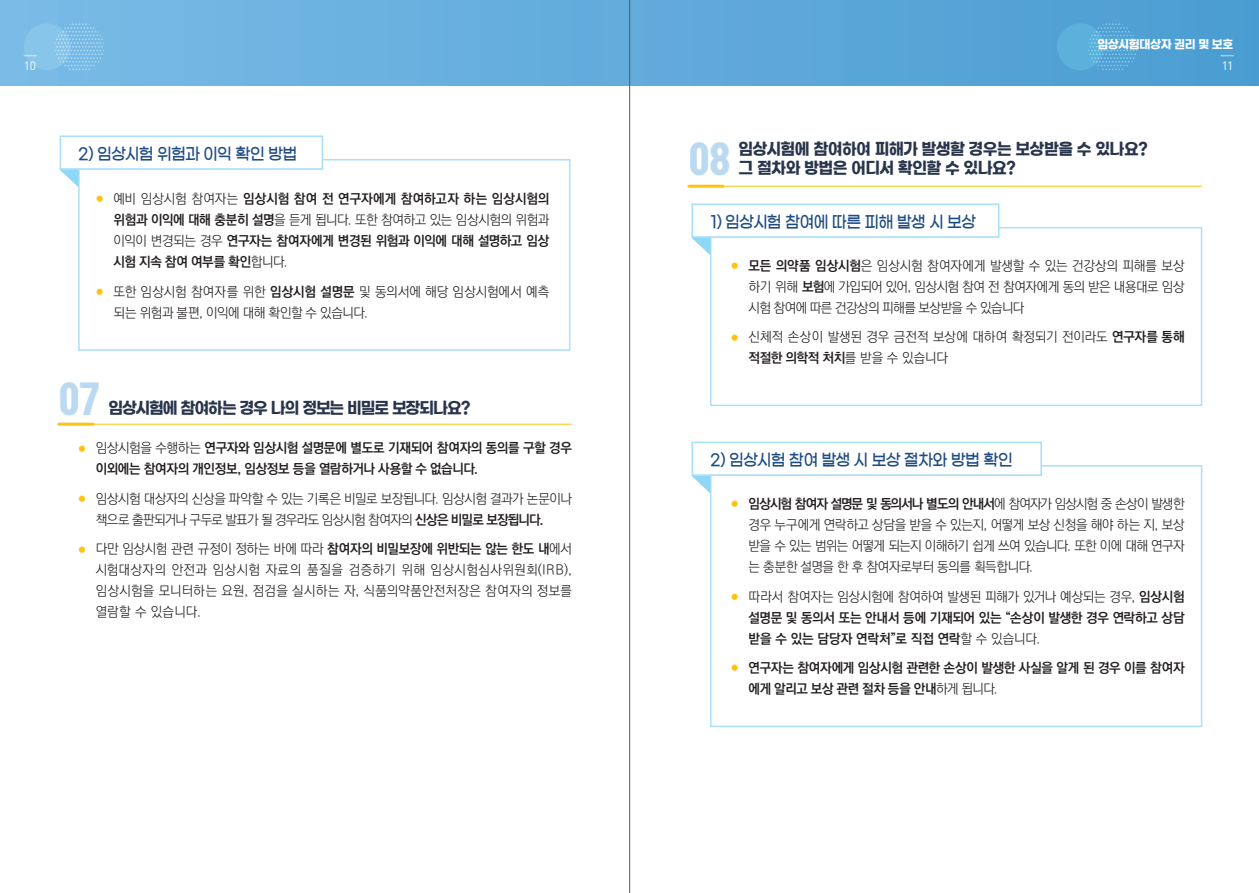
<style>
.page{position:relative;width:1259px;height:893px;background:#fff}
.page>*{position:absolute;margin:0;border:0;box-sizing:border-box;transform-origin:0 0}
.t1{font:37.5px "Tmon Monsori OTF Black";color:#bbdaf2;scale:.9 1}
.t2{font:16.5px "Gmarket Sans TTF Medium";letter-spacing:-.055em;color:#1f4c84;scale:.93 1}
.t3{font:16.5px "Gmarket Sans TTF Bold";letter-spacing:-.04em;color:#29354c;scale:.93 1}
.t4{font:16.5px "Gmarket Sans TTF Bold";letter-spacing:-.07em;color:#29354c;scale:.93 1}
.t5{font:300 13.5px/21px "Ko Pub World Dotum";letter-spacing:-.02em;color:#231f20;text-align:justify}
.t6{font:700 13.5px/21px "Ko Pub World Dotum";letter-spacing:-.02em;color:#231f20}
.t7{font:300 13.5px/21px "Ko Pub World Dotum";color:#231f20}
.t8{font:12px "Gmarket Sans TTF Bold";letter-spacing:-.035em;color:#fff;scale:.95 1}
.t9{font:12px "DIN Pro";color:#fff}
.s1{font-weight:300;font-size:7.5px;color:#fec210}
.s2{font-weight:300}
.s3{font-size:7.5px;color:#fec210}
.s4{font-weight:700}
</style>
<div class="page">
<div style="left:0;top:0;width:1259px;height:85px;background:linear-gradient(to right,#7abbe7,#4b9cd1)"></div>
<svg style="left:1221px;top:55px;width:12px;height:1px"></svg>
<div style="left:1057px;top:23px;width:46px;height:47px;background:#5cb0dc;border-radius:50%"></div>
<svg style="left:1088px;top:23px;width:49px;height:47px"></svg>
<div style="left:24px;top:23px;width:47px;height:47px;background:#88c5eb;border-radius:50%"></div>
<svg style="left:55px;top:23px;width:49px;height:47px"></svg>
<svg style="left:24px;top:55px;width:12px;height:1px"></svg>
<hr style="left:58px;top:424px;width:514px;height:1px;background:#fec210">
<hr style="left:59px;top:423px;width:34px;height:3px;background:#fec210">
<div style="left:78px;top:159px;width:492px;height:192px;border:2px solid #aae0f9"></div>
<svg style="left:60px;top:170px;width:19px;height:17px"></svg>
<div style="left:60px;top:135px;width:263px;height:35px;background:#fff;border:2px solid #aae0f9"></div>
<hr style="left:688px;top:186px;width:513px;height:1px;background:#fec210">
<hr style="left:689px;top:185px;width:34px;height:3px;background:#fec210">
<div style="left:710px;top:227px;width:492px;height:179px;border:2px solid #aae0f9"></div>
<svg style="left:692px;top:238px;width:18px;height:17px"></svg>
<div style="left:691px;top:203px;width:308px;height:35px;background:#fff;border:2px solid #aae0f9"></div>
<div style="left:710px;top:465px;width:492px;height:262px;border:2px solid #aae0f9"></div>
<svg style="left:692px;top:476px;width:18px;height:17px"></svg>
<div style="left:691px;top:442px;width:351px;height:34px;background:#fff;border:2px solid #aae0f9"></div>
<hr style="left:629px;top:0;width:1px;height:893px;background:#57585a">
<p class="t8" style="left:1097px;top:37px;width:145px">임상시험대상자 권리 및 보호</p>
<p class="t9" style="left:24px;top:57px;width:14px">10</p>
<p class="t9" style="left:1221px;top:57px;width:13px">11</p>
<p class="t2" style="left:79px;top:145px;width:237px">2) 임상시험 위험과 이익 확인 방법</p>
<p class="t6" style="left:113px;top:189px;width:437px;text-align:justify;text-indent:-17px"><span class="s1">●</span> <span class="s2">예비 임상시험 참여자는</span> 임상시험 참여 전 연구자에게 참여하고자 하는 임상시험의 위험과 이익에 대해 충분히 설명<span class="s2">을 듣게 됩니다. 또한 참여하고 있는 임상시험의 위험과 이익이 변경되는 경우</span> 연구자는 참여자에게 변경된 위험과 이익에 대해 설명하고 임상 시험 지속 참여 여부를 확인<span class="s2">합니다.</span></p>
<p class="t5" style="left:113px;top:281px;width:437px;text-indent:-17px"><span class="s3">●</span> 또한 임상시험 참여자를 위한 <span class="s4">임상시험 설명문</span> 및 동의서에 해당 임상시험에서 예측 되는 위험과 불편, 이익에 대해 확인할 수 있습니다.</p>
<h1 class="t1" style="left:59px;top:377px;width:46px">07</h1>
<p class="t4" style="left:108px;top:399px;width:391px">임상시험에 참여하는 경우 나의 정보는 비밀로 보장되나요?</p>
<p class="t6" style="left:96px;top:438px;width:478px;text-indent:-17px"><span class="s1">●</span> <span class="s2">임상시험을 수행하는</span> 연구자와 임상시험 설명문에 별도로 기재되어 참여자의 동의를 구할 경우 이외에는 참여자의 개인정보, 임상정보 등을 열람하거나 사용할 수 없습니다.</p>
<p class="t5" style="left:96px;top:489px;width:478px;text-indent:-17px"><span class="s3">●</span> 임상시험 대상자의 신상을 파악할 수 있는 기록은 비밀로 보장됩니다. 임상시험 결과가 논문이나 책으로 출판되거나 구두로 발표가 될 경우라도 임상시험 참여자의 <span class="s4">신상은 비밀로 보장됩니다.</span></p>
<p class="t5" style="left:96px;top:539px;width:478px;text-indent:-17px"><span class="s3">●</span> 다만 임상시험 관련 규정이 정하는 바에 따라 <span class="s4">참여자의 비밀보장에 위반되는 않는 한도 내</span>에서 시험대상자의 안전과 임상시험 자료의 품질을 검증하기 위해 임상시험심사위원회(IRB), 임상시험을 모니터하는 요원, 점검을 실시하는 자, 식품의약품안전처장은 참여자의 정보를 열람할 수 있습니다.</p>
<p class="t3" style="left:738px;top:140px;width:441px">임상시험에 참여하여 피해가 발생할 경우는 보상받을 수 있나요?</p>
<h1 class="t1" style="left:689px;top:137px;width:47px">08</h1>
<p class="t3" style="left:738px;top:159px;width:300px">그 절차와 방법은 어디서 확인할 수 있나요?</p>
<p class="t2" style="left:710px;top:213px;width:287px">1) 임상시험 참여에 따른 피해 발생 시 보상</p>
<p class="t5" style="left:748px;top:256px;width:437px;text-indent:-17px"><span class="s3">●</span> <span class="s4">모든 의약품 임상시험</span>은 임상시험 참여자에게 발생할 수 있는 건강상의 피해를 보상 하기 위해 <span class="s4">보험</span>에 가입되어 있어, 임상시험 참여 전 참여자에게 동의 받은 내용대로 임상 시험 참여에 따른 건강상의 피해를 보상받을 수 있습니다</p>
<p class="t7" style="left:748px;top:327px;width:437px;text-indent:-17px"><span class="s3">●</span> 신체적 손상이 발생된 경우 금전적 보상에 대하여 확정되기 전이라도 <span class="s4">연구자를 통해 적절한 의학적 처치</span>를 받을 수 있습니다</p>
<p class="t2" style="left:710px;top:451px;width:327px">2) 임상시험 참여 발생 시 보상 절차와 방법 확인</p>
<p class="t5" style="left:748px;top:494px;width:437px;text-indent:-17px"><span class="s3">●</span> <span class="s4">임상시험 참여자 설명문 및 동의서나 별도의 안내서</span>에 참여자가 임상시험 중 손상이 발생한 경우 누구에게 연락하고 상담을 받을 수 있는지, 어떻게 보상 신청을 해야 하는 지, 보상 받을 수 있는 범위는 어떻게 되는지 이해하기 쉽게 쓰여 있습니다. 또한 이에 대해 연구자 는 충분한 설명을 한 후 참여자로부터 동의를 획득합니다.</p>
<p class="t6" style="left:748px;top:586px;width:437px;text-align:justify;text-indent:-17px"><span class="s1">●</span> <span class="s2">따라서 참여자는 임상시험에 참여하여 발생된 피해가 있거나 예상되는 경우,</span> 임상시험 설명문 및 동의서 또는 안내서 등에 기재되어 있는 “손상이 발생한 경우 연락하고 상담 받을 수 있는 담당자 연락처”로 직접 연락<span class="s2">할 수 있습니다.</span></p>
<p class="t6" style="left:748px;top:658px;width:437px;text-indent:-17px"><span class="s1">●</span> 연구자는 참여자에게 임상시험 관련한 손상이 발생한 사실을 알게 된 경우 이를 참여자 에게 알리고 보상 관련 절차 등을 안내<span class="s2">하게 됩니다.</span></p>
</div>
